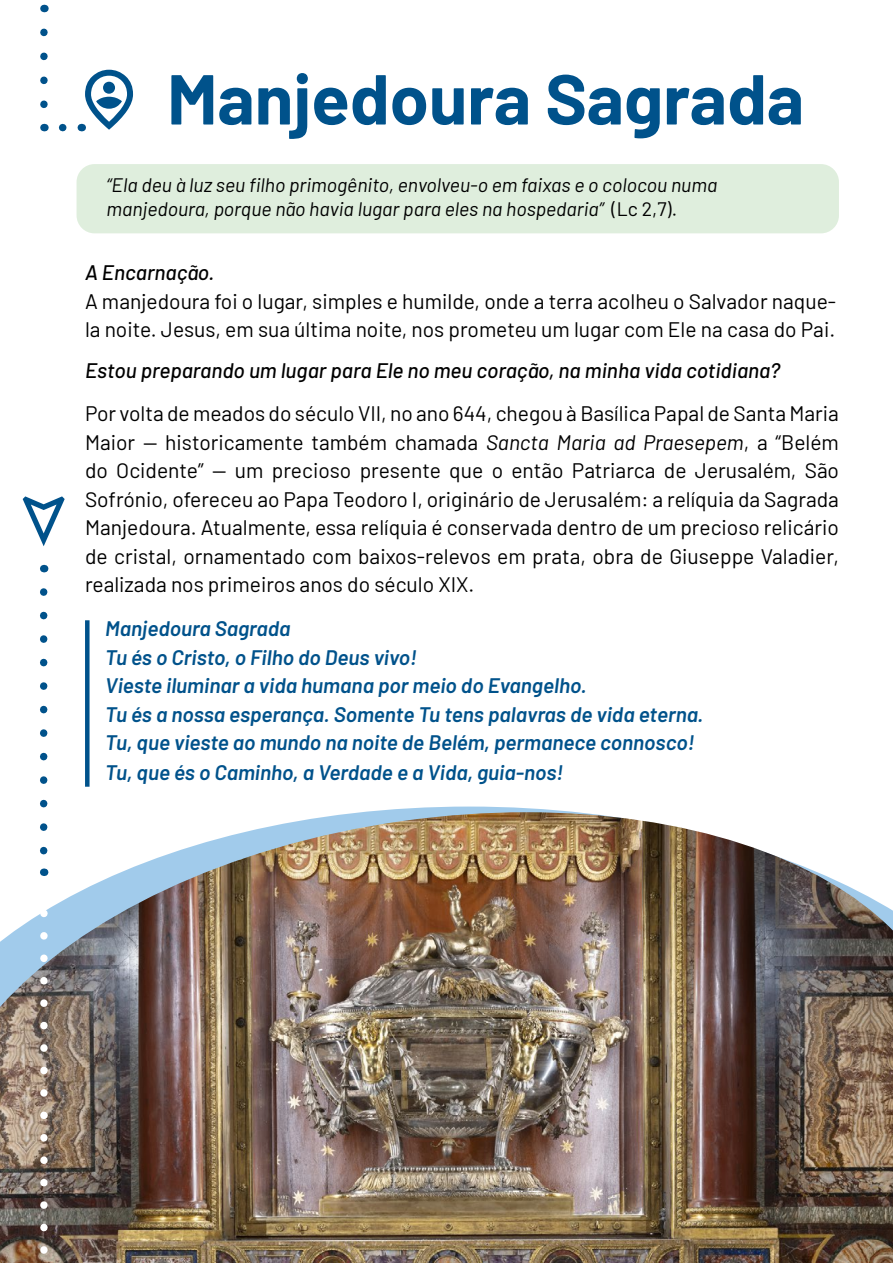
<style>
.page{position:relative;width:893px;height:1263px;background:#fff}
.page>*{position:absolute;margin:0;border:0;box-sizing:border-box;transform-origin:0 0}
.t1{font:700 70.5px "Barlow";color:#00528b}
.t2{font:21px/28.5px "Barlow";color:#000}
.t3{font:italic 600 21px/28.8px "Barlow";color:#00528b}
.t4{font:italic 500 21px "Barlow";color:#000}
.t5{font:italic 19.5px/24px "Barlow";color:#000}
.s1{font-style:normal}
.s2{font-style:italic}
</style>
<div class="page">
<img style="left:0;top:812px;width:893px;height:451px">
<div style="left:77px;top:164px;width:762px;height:69px;background:#dfeedd;border-radius:18px"></div>
<svg style="left:40px;top:32px;width:8px;height:77px"></svg>
<svg style="left:63px;top:124px;width:4px;height:7px"></svg>
<svg style="left:81px;top:70px;width:52px;height:61px"></svg>
<svg style="left:23px;top:496px;width:42px;height:50px"></svg>
<svg style="left:40px;top:592px;width:7px;height:268px"></svg>
<div style="left:85px;top:620px;width:5px;height:167px;background:#00528b"></div>
<svg style="left:40px;top:913px;width:8px;height:350px"></svg>
<h1 class="t1" style="left:167px;top:47px;width:638px">Manjedoura Sagrada</h1>
<p class="t5" style="left:107px;top:172px;width:612px">“Ela deu à luz seu filho primogênito, envolveu-o em faixas e o colocou numa manjedoura, porque não havia lugar para eles na hospedaria” <span class="s1">(Lc 2,7).</span></p>
<p class="t4" style="left:85px;top:258px;width:131px">A Encarnação.</p>
<p class="t2" style="left:85px;top:285px;width:753px">A manjedoura foi o lugar, simples e humilde, onde a terra acolheu o Salvador naque&shy;la noite. Jesus, em sua última noite, nos prometeu um lugar com Ele na casa do Pai.</p>
<p class="t4" style="left:85px;top:355px;width:697px">Estou preparando um lugar para Ele no meu coração, na minha vida cotidiana?</p>
<p class="t2" style="left:85px;top:398px;width:755px;text-align:justify">Por volta de meados do século VII, no ano 644, chegou à Basílica Papal de Santa Maria Maior — historicamente também chamada <span class="s2">Sancta Maria ad Praesepem</span>, a “Belém do Ocidente” — um precioso presente que o então Patriarca de Jerusalém, São Sofrónio, ofereceu ao Papa Teodoro I, originário de Jerusalém: a relíquia da Sagrada Manjedoura. Atualmente, essa relíquia é conservada dentro de um precioso relicário de cristal, ornamentado com baixos-relevos em prata, obra de Giuseppe Valadier, realizada nos primeiros anos do século XIX.</p>
<p class="t3" style="left:105px;top:612px;width:600px">Manjedoura Sagrada<br>Tu és o Cristo, o Filho do Deus vivo!<br>Vieste iluminar a vida humana por meio do Evangelho.<br>Tu és a nossa esperança. Somente Tu tens palavras de vida eterna.<br>Tu, que vieste ao mundo na noite de Belém, permanece connosco!<br>Tu, que és o Caminho, a Verdade e a Vida, guia-nos!</p>
</div>
